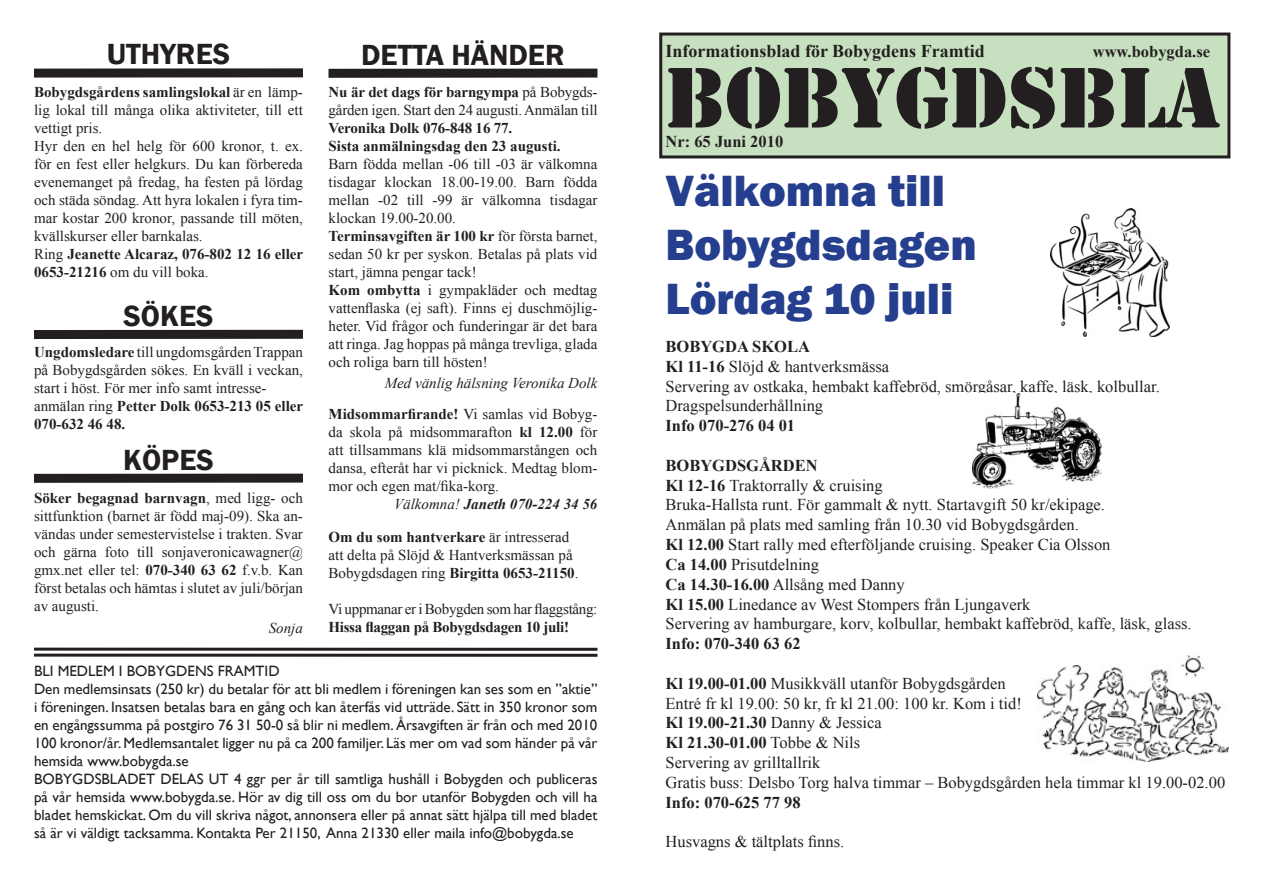
<style>
.page{position:relative;width:1263px;height:893px;background:#fff}
.page>*{position:absolute;margin:0;border:0;box-sizing:border-box;transform-origin:0 0}
.t1{font:79.5px "Stencil Std";color:#231f20}
.t2{font:800 45px/54px "Franklin Gothic";color:#253f8e}
.t3{font:600 30px "Franklin Gothic";color:#231f20}
.t4{font:700 18px "Times New Roman";color:#231f20}
.t5{font:16.5px/19.8px "Times New Roman";color:#231f20}
.t6{font:700 16.5px "Times New Roman";color:#231f20}
.t7{font:15px/18px "Times New Roman";color:#231f20}
.t8{font:15px/18px "Gill Sans";color:#231f20}
.t9{font:700 15px/18px "Times New Roman";letter-spacing:-.01em;color:#231f20}
.t10{font:15px "Times New Roman";letter-spacing:-.02em;color:#231f20}
.t11{font:italic 15px "Times New Roman";color:#231f20}
.t12{font:italic 700 15px "Times New Roman";color:#231f20}
.s1{font-weight:700}
.s2{font-weight:400}
</style>
<div class="page">
<div style="left:661px;top:34px;width:568px;height:123px;background:#c7e0bf"></div>
<div style="left:659px;top:33px;width:571px;height:125px;border:3px solid #231f20"></div>
<div style="left:34px;top:68px;width:269px;height:10px;background:#231f20"></div>
<hr style="left:34px;top:654px;width:563px;height:3px;background:#231f20">
<hr style="left:34px;top:648px;width:563px;height:3px;background:#231f20">
<div style="left:328px;top:69px;width:269px;height:9px;background:#231f20"></div>
<div style="left:34px;top:330px;width:269px;height:9px;background:#231f20"></div>
<div style="left:34px;top:474px;width:269px;height:9px;background:#231f20"></div>
<img style="left:973px;top:393px;width:129px;height:95px">
<img style="left:1050px;top:209px;width:119px;height:127px">
<img style="left:1038px;top:655px;width:191px;height:107px">
<h3 class="t3" style="left:107px;top:36px;width:125px">UTHYRES</h3>
<p class="t7" style="left:34px;top:82px;width:271px"><span class="s1">Bobygdsgårdens samlingslokal</span> är en lämp&shy;lig lokal till många olika aktiviteter, till ett vettigt pris.<br>Hyr den en hel helg för 600 kronor, t. ex. för en fest eller helgkurs. Du kan förbereda evenemanget på fredag, ha festen på lördag och städa söndag. Att hyra lokalen i fyra tim&shy;mar kostar 200 kronor, passande till möten, kvällskurser eller barnkalas.<br>Ring <span class="s1">Jeanette Alcaraz, 076-802 12 16 eller 0653-21216</span> om du vill boka.</p>
<h3 class="t3" style="left:123px;top:297px;width:92px">SÖKES</h3>
<p class="t7" style="left:34px;top:342px;width:271px"><span class="s1">Ungdomsledare</span> till ungdomsgården Trappan på Bobygdsgården sökes. En kväll i veckan, start i höst. För mer info samt intresse&shy;anmälan ring <span class="s1">Petter Dolk 0653-213 05 eller 070-632 46 48.</span></p>
<h3 class="t3" style="left:123px;top:441px;width:92px">KÖPES</h3>
<p class="t7" style="left:34px;top:489px;width:270px;text-align:justify"><span class="s1">Söker begagnad barnvagn</span>, med ligg- och sittfunktion (barnet är född maj-09). Ska an&shy;vändas under semestervistelse i trakten. Svar och gärna foto till sonjaveronicawagner@ gmx.net eller tel: <span class="s1">070-340 63 62</span> f.v.b. Kan först betalas och hämtas i slutet av juli/början av augusti.</p>
<p class="t11" style="left:269px;top:618px;width:36px">Sonja</p>
<h3 class="t3" style="left:361px;top:36px;width:205px">DETTA HÄNDER</h3>
<p class="t7" style="left:328px;top:82px;width:270px"><span class="s1">Nu är det dags för barngympa</span> på Bobygds&shy;gården igen. Start den 24 augusti. Anmälan till</p>
<p class="t9" style="left:328px;top:118px;width:234px">Veronika Dolk 076-848 16 77.<br>Sista anmälningsdag den 23 augusti.</p>
<p class="t7" style="left:328px;top:154px;width:270px">Barn födda mellan -06 till -03 är välkomna tisdagar klockan 18.00-19.00. Barn födda mellan -02 till -99 är välkomna tisdagar klockan 19.00-20.00.<br><span class="s1">Terminsavgiften är 100 kr</span> för första barnet, sedan 50 kr per syskon. Betalas på plats vid start, jämna pengar tack!<br><span class="s1">Kom ombytta</span> i gympakläder och medtag vattenflaska (ej saft). Finns ej duschmöjlig&shy;heter. Vid frågor och funderingar är det bara att ringa. Jag hoppas på många trevliga, glada och roliga barn till hösten!</p>
<p class="t11" style="left:385px;top:373px;width:214px">Med vänlig hälsning Veronika Dolk</p>
<p class="t9" style="left:328px;top:405px;width:270px">Midsommarfirande! <span class="s2">Vi samlas vid Bobyg-</span></p>
<p class="t7" style="left:328px;top:423px;width:270px">da skola på midsommarafton <span class="s1">kl 12.00</span> för</p>
<p class="t7" style="left:328px;top:441px;width:270px">att tillsammans klä midsommarstången och</p>
<p class="t7" style="left:328px;top:459px;width:270px">dansa, efteråt har vi picknick. Medtag blom-</p>
<p class="t7" style="left:328px;top:477px;width:172px">mor och egen mat/fika-korg.</p>
<p class="t12" style="left:394px;top:494px;width:205px"><span class="s2">Välkomna!</span> Janeth 070-224 34 56</p>
<p class="t7" style="left:328px;top:528px;width:251px"><span class="s1">Om du som hantverkare</span> är intresserad att delta på Slöjd &amp; Hantverksmässan på<br>Bobygdsdagen ring <span class="s1">Birgitta 0653-21150</span>.</p>
<p class="t10" style="left:328px;top:599px;width:270px">Vi uppmanar er i Bobygden som har flaggstång:</p>
<p class="t9" style="left:328px;top:618px;width:242px">Hissa flaggan på Bobygdsdagen 10 juli!</p>
<p class="t8" style="left:34px;top:662px;width:565px">BLI MEDLEM I BOBYGDENS FRAMTID<br>Den medlemsinsats (250 kr) du betalar för att bli medlem i föreningen kan ses som en ”aktie” i föreningen. Insatsen betalas bara en gång och kan återfås vid utträde. Sätt in 350 kronor som en engångssumma på postgiro 76 31 50-0 så blir ni medlem. Årsavgiften är från och med 2010<br>100 kronor/år. Medlemsantalet ligger nu på ca 200 familjer. Läs mer om vad som händer på vår hemsida www.bobygda.se<br>BOBYGDSBLADET DELAS UT 4 ggr per år till samtliga hushåll i Bobygden och publiceras på vår hemsida www.bobygda.se. Hör av dig till oss om du bor utanför Bobygden och vill ha bladet hemskickat. Om du vill skriva något, annonsera eller på annat sätt hjälpa till med bladet så är vi väldigt tacksamma. Kontakta Per 21150, Anna 21330 eller maila info@bobygda.se</p>
<p class="t4" style="left:665px;top:38px;width:321px">Informationsblad för Bobygdens Framtid</p>
<p class="t6" style="left:1093px;top:40px;width:119px">www.bobygda.se</p>
<h1 class="t1" style="left:665px;top:46px;width:556px">BOBYGDSBLA</h1>
<p class="t6" style="left:665px;top:130px;width:119px">Nr: 65 Juni 2010</p>
<h2 class="t2" style="left:665px;top:164px;width:313px">Välkomna till<br>Bobygdsdagen<br>Lördag 10 juli</h2>
<p class="t5" style="left:665px;top:336px;width:496px"><span class="s1">BOBYGDA SKOLA<br>Kl 11-16</span> Slöjd &amp; hantverksmässa<br>Servering av ostkaka, hembakt kaffebröd, smörgåsar, kaffe, läsk, kolbullar.<br>Dragspelsunderhållning</p>
<p class="t6" style="left:665px;top:414px;width:131px">Info 070-276 04 01</p>
<p class="t5" style="left:665px;top:455px;width:528px"><span class="s1">BOBYGDSGÅRDEN<br>Kl 12-16</span> Traktorrally &amp; cruising<br>Bruka-Hallsta runt. För gammalt &amp; nytt. Startavgift 50 kr/ekipage.<br>Anmälan på plats med samling från 10.30 vid Bobygdsgården.<br><span class="s1">Kl 12.00</span> Start rally med efterföljande cruising. Speaker Cia Olsson<br><span class="s1">Ca 14.00</span> Prisutdelning<br><span class="s1">Ca 14.30-16.00</span> Allsång med Danny<br><span class="s1">Kl 15.00</span> Linedance av West Stompers från Ljungaverk<br>Servering av hamburgare, korv, kolbullar, hembakt kaffebröd, kaffe, läsk, glass.</p>
<p class="t6" style="left:665px;top:632px;width:137px">Info: 070-340 63 62</p>
<p class="t5" style="left:665px;top:673px;width:561px"><span class="s1">Kl 19.00-01.00</span> Musikkväll utanför Bobygdsgården<br>Entré fr kl 19.00: 50 kr, fr kl 21.00: 100 kr. Kom i tid!<br><span class="s1">Kl 19.00-21.30</span> Danny &amp; Jessica<br><span class="s1">Kl 21.30-01.00</span> Tobbe &amp; Nils<br>Servering av grilltallrik<br>Gratis buss: Delsbo Torg halva timmar – Bobygdsgården hela timmar kl 19.00-02.00</p>
<p class="t6" style="left:665px;top:791px;width:137px">Info: 070-625 77 98</p>
<p class="t5" style="left:665px;top:831px;width:180px">Husvagns &amp; tältplats finns.</p>
</div>
